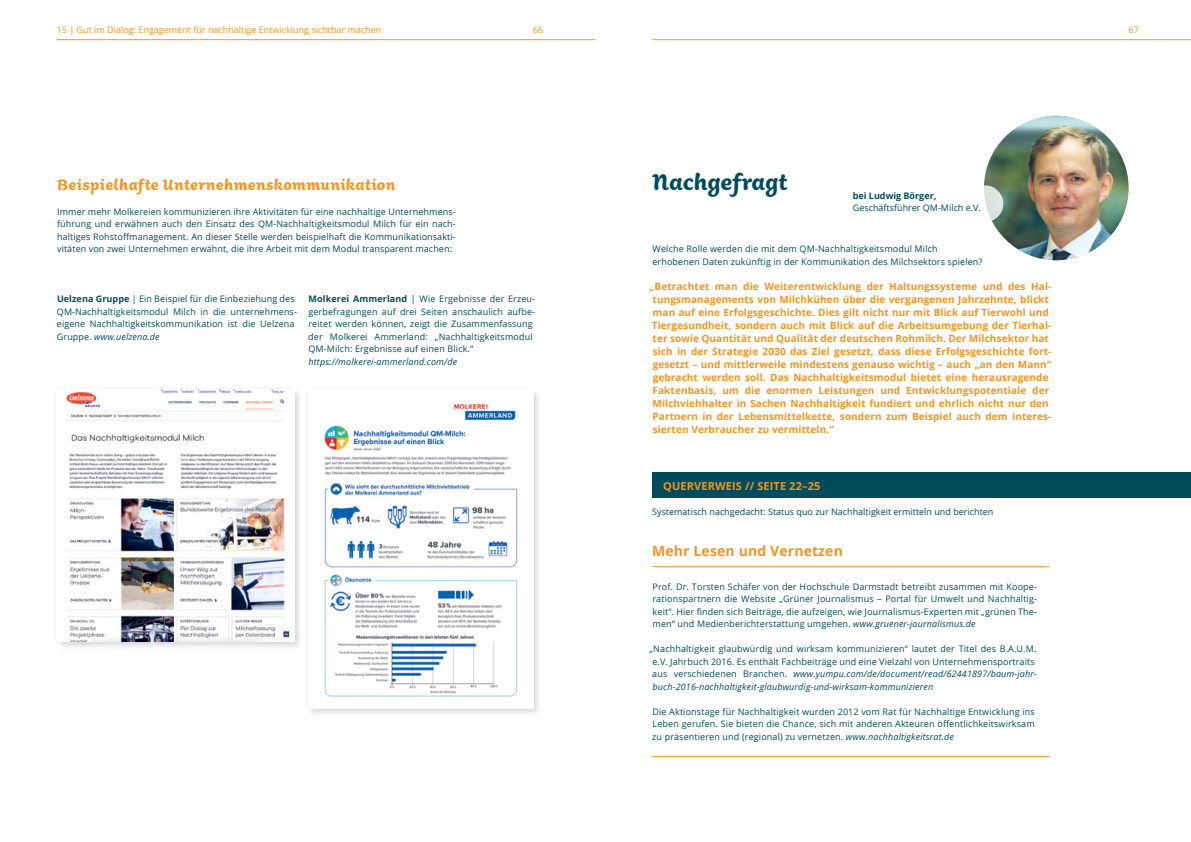
<style>
.page{position:relative;width:1191px;height:842px;background:#fff}
.page>*{position:absolute;margin:0;border:0;box-sizing:border-box;transform-origin:0 0}
.t1{font:700 36px "Aisha Latin";color:#004c5d}
.t2{font:700 24px "Aisha Latin";letter-spacing:.015em;color:#f7941e}
.t3{font:700 14px "Open Sans";letter-spacing:.01em;color:#f7941e}
.t4{font:700 11px "Open Sans";letter-spacing:.01em;color:#f7941e}
.t5{font:700 10px/13px "Open Sans";letter-spacing:.01em;color:#f7941e}
.t6{font:9px/12.5px "Open Sans";letter-spacing:.015em;color:#004c5d}
.t7{font:9px "Open Sans";color:#f7941e}
.t8{font:italic 9px "Open Sans";letter-spacing:.015em;color:#004c5d}
.t9{font:700 9px "Open Sans";color:#004c5d}
.s1{font-weight:700}
.s2{font-style:italic}
</style>
<div class="page">
<hr style="left:57px;top:39px;width:538px;height:1px;background:#f7941e">
<hr style="left:652px;top:39px;width:539px;height:1px;background:#f7941e">
<hr style="left:652px;top:566px;width:397px;height:1px;background:#f7941e">
<hr style="left:652px;top:756px;width:397px;height:1px;background:#f7941e">
<img style="left:984px;top:116px;width:144px;height:144px;border-radius:72px">
<svg style="left:928px;top:185px;width:75px;height:37px"></svg>
<div style="left:652px;top:472px;width:539px;height:25px;background:#004c5d"></div>
<div style="left:50px;top:383px;width:251px;height:265px;background:#000;opacity:.1"></div>
<img style="left:57px;top:390px;width:238px;height:252px">
<div style="left:302px;top:383px;width:237px;height:332px;background:#000;opacity:.1"></div>
<img style="left:308px;top:390px;width:225px;height:318px">
<p class="t7" style="left:57px;top:24px;width:326px">15 | Gut im Dialog: Engagement für nachhaltige Entwicklung sichtbar machen</p>
<p class="t7" style="left:533px;top:24px;width:12px">66</p>
<p class="t7" style="left:1128px;top:24px;width:12px">67</p>
<h2 class="t2" style="left:57px;top:167px;width:340px">Beispielhafte Unternehmenskommunikation</h2>
<p class="t6" style="left:57px;top:205px;width:400px;text-align:justify">Immer mehr Molkereien kommunizieren ihre Aktivitäten für eine nachhaltige Unternehmens&shy;führung und erwähnen auch den Einsatz des QM-Nachhaltigkeitsmodul Milch für ein nach&shy;haltiges Rohstoffmanagement. An dieser Stelle werden beispielhaft die Kommunikationsakti&shy;vitäten von zwei Unternehmen erwähnt, die ihre Arbeit mit dem Modul transparent machen:</p>
<p class="t6" style="left:57px;top:292px;width:241px"><span class="s1">Uelzena Gruppe</span> | Ein Beispiel für die Einbeziehung des QM-Nachhaltigkeitsmodul Milch in die unternehmens&shy;eigene Nachhaltigkeitskommunikation ist die Uelzena Gruppe. <span class="s2">www.uelzena.de</span></p>
<p class="t6" style="left:308px;top:292px;width:228px"><span class="s1">Molkerei Ammerland</span> | Wie Ergebnisse der Erzeu&shy;gerbefragungen auf drei Seiten anschaulich aufbe&shy;reitet werden können, zeigt die Zusammenfassung der Molkerei Ammerland: „Nachhaltigkeitsmodul QM-Milch: Ergebnisse auf einen Blick.“</p>
<p class="t8" style="left:308px;top:355px;width:150px">https://molkerei-ammerland.com/de</p>
<h1 class="t1" style="left:651px;top:157px;width:137px">Nachgefragt</h1>
<p class="t9" style="left:853px;top:189px;width:85px">bei Ludwig Börger,</p>
<p class="t6" style="left:853px;top:201px;width:130px">Geschäftsführer QM-Milch e.V.</p>
<p class="t6" style="left:652px;top:242px;width:331px">Welche Rolle werden die mit dem QM-Nachhaltigkeitsmodul Milch erhobenen Daten zukünftig in der Kommunikation des Milchsektors spielen?</p>
<p class="t5" style="left:649px;top:279px;width:404px">„Betrachtet man die Weiterentwicklung der Haltungssysteme und des Hal&shy;tungsmanagements von Milchkühen über die vergangenen Jahrzehnte, blickt man auf eine Erfolgsgeschichte. Dies gilt nicht nur mit Blick auf Tierwohl und Tiergesundheit, sondern auch mit Blick auf die Arbeitsumgebung der Tierhal&shy;ter sowie Quantität und Qualität der deutschen Rohmilch. Der Milchsektor hat sich in der Strategie 2030 das Ziel gesetzt, dass diese Erfolgsgeschichte fort&shy;gesetzt – und mittlerweile mindestens genauso wichtig – auch „an den Mann“ gebracht werden soll. Das Nachhaltigkeitsmodul bietet eine herausragende Faktenbasis, um die enormen Leistungen und Entwicklungspotentiale der Milchviehhalter in Sachen Nachhaltigkeit fundiert und ehrlich nicht nur den Partnern in der Lebensmittelkette, sondern zum Beispiel auch dem interes&shy;sierten Verbraucher zu vermitteln.“</p>
<p class="t4" style="left:663px;top:478px;width:158px">QUERVERWEIS // SEITE 22–25</p>
<p class="t6" style="left:652px;top:505px;width:343px">Systematisch nachgedacht: Status quo zur Nachhaltigkeit ermitteln und berichten</p>
<h3 class="t3" style="left:652px;top:541px;width:192px">Mehr Lesen und Vernetzen</h3>
<p class="t6" style="left:652px;top:580px;width:386px;text-align:justify">Prof. Dr. Torsten Schäfer von der Hochschule Darmstadt betreibt zusammen mit Koope&shy;rationspartnern die Website „Grüner Journalismus – Portal für Umwelt und Nachhaltig&shy;keit“. Hier finden sich Beiträge, die aufzeigen, wie Journalismus-Experten mit „grünen The&shy;men“ und Medienberichterstattung umgehen. <span class="s2">www.gruener-journalismus.de</span></p>
<p class="t6" style="left:652px;top:642px;width:386px;text-indent:-3px">„Nachhaltigkeit glaubwürdig und wirksam kommunizieren“ lautet der Titel des B.A.U.M. e.V. Jahrbuch 2016. Es enthält Fachbeiträge und eine Vielzahl von Unternehmensportraits aus verschiedenen Branchen. <span class="s2">www.yumpu.com/de/document/read/62441897/baum-jahr&shy;buch-2016-nachhaltigkeit-glaubwurdig-und-wirksam-kommunizieren</span></p>
<p class="t6" style="left:652px;top:705px;width:384px;text-align:justify">Die Aktionstage für Nachhaltigkeit wurden 2012 vom Rat für Nachhaltige Entwicklung ins Leben gerufen. Sie bieten die Chance, sich mit anderen Akteuren öffentlichkeitswirksam zu präsentieren und (regional) zu vernetzen. <span class="s2">www.nachhaltigkeitsrat.de</span></p>
</div>
